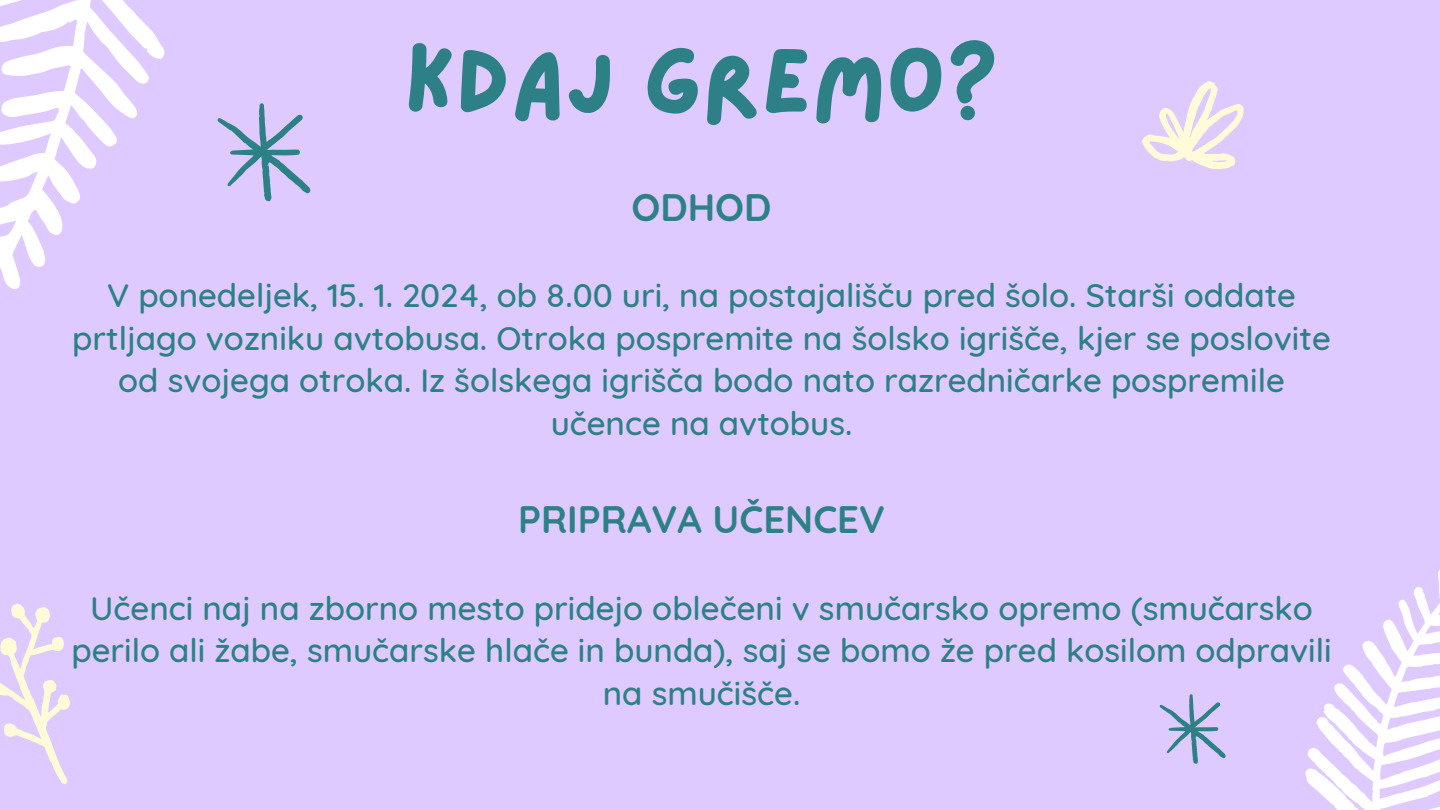
<style>
.page{position:relative;width:1440px;height:810px;background:#decaff}
.page>*{position:absolute;margin:0;border:0;box-sizing:border-box;transform-origin:0 0}
.t1{font:92.9px "Lazydog";color:#2d8186}
.t2{font:700 38.2px "Quicksand";color:#2d8186}
.t3{font:500 33px/42.8px "Quicksand";color:#2d8186;text-align:center}
</style>
<div class="page">
<svg style="left:0;top:604px;width:70px;height:180px"></svg>
<svg style="left:1142px;top:81px;width:102px;height:88px"></svg>
<svg style="left:0;top:0;width:165px;height:289px"></svg>
<svg style="left:1305px;top:569px;width:135px;height:241px"></svg>
<svg style="left:218px;top:103px;width:93px;height:98px"></svg>
<svg style="left:1160px;top:694px;width:66px;height:70px"></svg>
<p class="t1" style="left:404px;top:38px;width:596px">KDAJ GREMO?</p>
<p class="t2" style="left:632px;top:182px;width:142px">ODHOD</p>
<p class="t3" style="left:72px;top:273px;width:1260px">V ponedeljek, 15. 1. 2024, ob 8.00 uri, na postajališču pred šolo. Starši oddate prtljago vozniku avtobusa. Otroka pospremite na šolsko igrišče, kjer se poslovite od svojega otroka. Iz šolskega igrišča bodo nato razredničarke pospremile učence na avtobus.</p>
<p class="t2" style="left:518px;top:495px;width:369px">PRIPRAVA UČENCEV</p>
<p class="t3" style="left:72px;top:586px;width:1262px">Učenci naj na zborno mesto pridejo oblečeni v smučarsko opremo (smučarsko perilo ali žabe, smučarske hlače in bunda), saj se bomo že pred kosilom odpravili na smučišče.</p>
</div>
